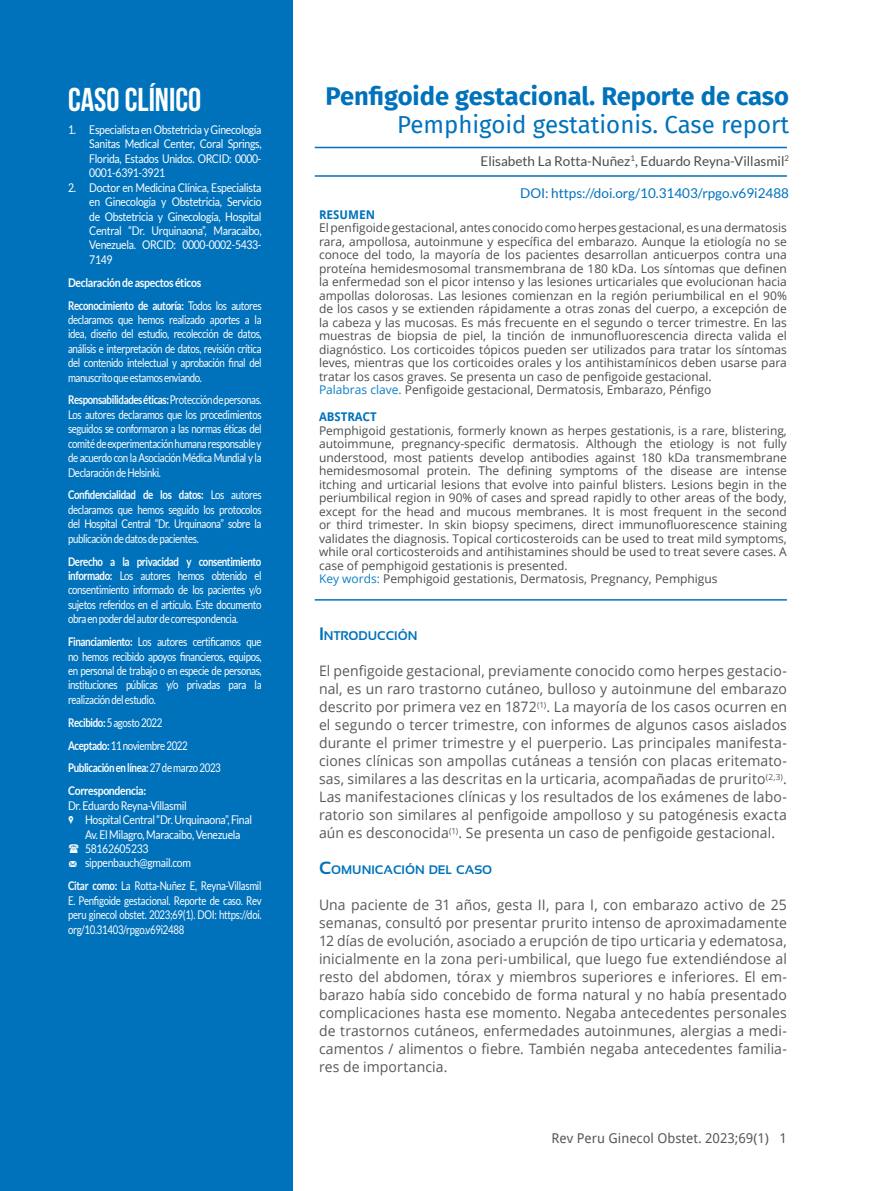
<style>
.page{position:relative;width:872px;height:1191px;background:#fff}
.page>*{position:absolute;margin:0;border:0;box-sizing:border-box;transform-origin:0 0}
.t1{font:700 33px "Bebas Neue";color:#fff}
.t2{font:700 25.5px "Fira Sans";color:#0072bc}
.t3{font:24px "Fira Sans";color:#0072bc}
.t4{font:14.4px/18px "Open Sans";letter-spacing:.01em;color:#57585a;text-align:justify}
.t5{font:13.5px "Lato";color:#4b4c4d}
.t6{font:13.5px "Lato";color:#0072bc}
.t7{font:13.5px "Droid Sans";color:#57585a}
.t8{font:700 12.6px "Sansation";color:#0072bc}
.t9{font:700 12.3px "Sansation";color:#0072bc}
.t10{font:12px/13.5px "Open Sans";color:#4b4c4d;text-align:justify}
.t11{font:12px/14.4px "Lato";letter-spacing:-.04em;color:#fff;text-align:justify;scale:.81 1}
.t12{font:12px/14.4px "Lato";letter-spacing:-.04em;color:#fff;text-align:justify;scale:.87 1}
.t13{font:12px/14.4px "Lato";letter-spacing:-.04em;color:#fff;text-align:justify;scale:.8 1}
.t14{font:700 12px "Lato";letter-spacing:-.03em;color:#fff;scale:.87 1}
.t15{font:700 12px "Lato";letter-spacing:-.03em;color:#fff;scale:.81 1}
.t16{font:700 12px "Droid Sans";color:#0072bc}
.s1{font-weight:700}
.s2{font-weight:400}
.s3{font-family:"Modern Pictograms"}
.s4{color:#0d7ec3}
.s5{font-size:18px}
.s6{font-size:17.7px}
</style>
<div class="page">
<div style="left:0;top:0;width:293px;height:1191px;background:#0072bc"></div>
<hr style="left:315px;top:147px;width:472px;height:1px;background:#0072bc">
<hr style="left:315px;top:175px;width:472px;height:2px;background:#0072bc">
<hr style="left:315px;top:599px;width:472px;height:1px;background:#0072bc">
<p class="t1" style="left:68px;top:82px;width:135px">CASO CLÍNICO</p>
<p class="t12" style="left:89px;top:122px;width:199px;text-indent:-21px">1. Especialista en Obstetricia y Ginecología Sanitas Medical Center, Coral Springs, Florida, Estados Unidos. ORCID: 0000- 0001-6391-3921</p>
<p class="t12" style="left:89px;top:180px;width:199px;text-indent:-21px">2. Doctor en Medicina Clínica, Especialista en Ginecología y Obstetricia, Servicio de Obstetricia y Ginecología, Hospital Central “Dr. Urquinaona”, Maracaibo, Venezuela. ORCID: 0000-0002-5433- 7149</p>
<p class="t14" style="left:68px;top:275px;width:155px">Declaración de aspectos éticos</p>
<p class="t11" style="left:68px;top:298px;width:240px"><span class="s1">Reconocimiento de autoría:</span> Todos los autores declaramos que hemos realizado aportes a la idea, diseño del estudio, recolección de datos, análisis e interpretación de datos, revisión crítica del contenido intelectual y aprobación final del manuscrito que estamos enviando.</p>
<p class="t11" style="left:68px;top:393px;width:240px"><span class="s1">Responsabilidades éticas:</span> Protección de personas.<br>Los autores declaramos que los procedimientos seguidos se conformaron a las normas éticas del comité de experimentación humana responsable y de acuerdo con la Asociación Médica Mundial y la Declaración de Helsinki.</p>
<p class="t11" style="left:68px;top:488px;width:240px"><span class="s1">Confidencialidad de los datos:</span> Los autores declaramos que hemos seguido los protocolos del Hospital Central “Dr. Urquinaona” sobre la publicación de datos de pacientes.</p>
<p class="t11" style="left:68px;top:554px;width:240px"><span class="s1">Derecho a la privacidad y consentimiento informado:</span> Los autores hemos obtenido el consentimiento informado de los pacientes y/o sujetos referidos en el artículo. Este documento obra en poder del autor de correspondencia.</p>
<p class="t11" style="left:68px;top:634px;width:240px"><span class="s1">Financiamiento:</span> Los autores certificamos que no hemos recibido apoyos financieros, equipos, en personal de trabajo o en especie de personas, instituciones públicas y/o privadas para la realización del estudio.</p>
<p class="t11" style="left:68px;top:715px;width:118px"><span class="s1">Recibido:</span> 5 agosto 2022</p>
<p class="t11" style="left:68px;top:738px;width:149px"><span class="s1">Aceptado:</span> 11 noviembre 2022</p>
<p class="t15" style="left:68px;top:761px;width:190px">Publicación en línea: <span class="s2">27 de marzo 2023</span></p>
<p class="t14" style="left:68px;top:784px;width:91px">Correspondencia:</p>
<p class="t12" style="left:68px;top:798px;width:138px">Dr. Eduardo Reyna-Villasmil</p>
<p class="t12" style="left:68px;top:812px;width:213px;text-align:center"><span class="s3">,</span> Hospital Central “Dr. Urquinaona”, Final<br>Av. El Milagro, Maracaibo, Venezuela</p>
<p class="t12" style="left:85px;top:841px;width:74px">58162605233</p>
<p class="t12" style="left:68px;top:855px;width:143px"><span class="s3">m</span> sippenbauch@gmail.com</p>
<p class="t13" style="left:68px;top:878px;width:243px"><span class="s1">Citar como:</span> La Rotta-Nuñez E, Reyna-Villasmil E. Penfigoide gestacional. Reporte de caso. Rev peru ginecol obstet. 2023;69(1). DOI: https://doi. org/10.31403/rpgo.v69i2488</p>
<p class="t2" style="left:326px;top:74px;width:465px">Penfigoide gestacional. Reporte de caso</p>
<p class="t3" style="left:397px;top:107px;width:393px">Pemphigoid gestationis. Case report</p>
<p class="t5" style="left:480px;top:153px;width:310px">Elisabeth La Rotta-Nuñez<sup>1</sup>, Eduardo Reyna-Villasmil<sup>2</sup></p>
<p class="t6" style="left:520px;top:186px;width:270px">DOI: https://doi.org/10.31403/rpgo.v69i2488</p>
<p class="t16" style="left:319px;top:206px;width:58px">RESUMEN</p>
<p class="t10" style="left:319px;top:221px;width:469px">El penfigoide gestacional, antes conocido como herpes gestacional, es una dermatosis rara, ampollosa, autoinmune y específica del embarazo. Aunque la etiología no se conoce del todo, la mayoría de los pacientes desarrollan anticuerpos contra una proteína hemidesmosomal transmembrana de 180 kDa. Los síntomas que definen la enfermedad son el picor intenso y las lesiones urticariales que evolucionan hacia ampollas dolorosas. Las lesiones comienzan en la región periumbilical en el 90% de los casos y se extienden rápidamente a otras zonas del cuerpo, a excepción de la cabeza y las mucosas. Es más frecuente en el segundo o tercer trimestre. En las muestras de biopsia de piel, la tinción de inmunofluorescencia directa valida el diagnóstico. Los corticoides tópicos pueden ser utilizados para tratar los síntomas leves, mientras que los corticoides orales y los antihistamínicos deben usarse para tratar los casos graves. Se presenta un caso de penfigoide gestacional.</p>
<p class="t10" style="left:319px;top:383px;width:394px"><span class="s4">Palabras clave.</span> Penfigoide gestacional, Dermatosis, Embarazo, Pénfigo</p>
<p class="t16" style="left:319px;top:408px;width:59px">ABSTRACT</p>
<p class="t10" style="left:319px;top:423px;width:469px">Pemphigoid gestationis, formerly known as herpes gestationis, is a rare, blistering, autoimmune, pregnancy-specific dermatosis. Although the etiology is not fully understood, most patients develop antibodies against 180 kDa transmembrane hemidesmosomal protein. The defining symptoms of the disease are intense itching and urticarial lesions that evolve into painful blisters. Lesions begin in the periumbilical region in 90% of cases and spread rapidly to other areas of the body, except for the head and mucous membranes. It is most frequent in the second or third trimester. In skin biopsy specimens, direct immunofluorescence staining validates the diagnosis. Topical corticosteroids can be used to treat mild symptoms, while oral corticosteroids and antihistamines should be used to treat severe cases. A case of pemphigoid gestationis is presented.</p>
<p class="t10" style="left:319px;top:572px;width:400px"><span class="s4">Key words:</span> Pemphigoid gestationis, Dermatosis, Pregnancy, Pemphigus</p>
<p class="t8" style="left:319px;top:629px;width:100px"><span class="s5">I</span>NTRODUCCIÓN</p>
<p class="t4" style="left:319px;top:661px;width:469px">El penfigoide gestacional, previamente conocido como herpes gestacio&shy;nal, es un raro trastorno cutáneo, bulloso y autoinmune del embarazo descrito por primera vez en 1872<sup>(1)</sup>. La mayoría de los casos ocurren en el segundo o tercer trimestre, con informes de algunos casos aislados durante el primer trimestre y el puerperio. Las principales manifesta&shy;ciones clínicas son ampollas cutáneas a tensión con placas eritemato&shy;sas, similares a las descritas en la urticaria, acompañadas de prurito<sup>(2,3)</sup>.<br>Las manifestaciones clínicas y los resultados de los exámenes de labo&shy;ratorio son similares al penfigoide ampolloso y su patogénesis exacta aún es desconocida<sup>(1)</sup>. Se presenta un caso de penfigoide gestacional.</p>
<p class="t9" style="left:319px;top:863px;width:175px"><span class="s6">C</span>OMUNICACIÓN DEL CASO</p>
<p class="t4" style="left:319px;top:895px;width:469px">Una paciente de 31 años, gesta II, para I, con embarazo activo de 25 semanas, consultó por presentar prurito intenso de aproximadamente 12 días de evolución, asociado a erupción de tipo urticaria y edematosa, inicialmente en la zona peri-umbilical, que luego fue extendiéndose al resto del abdomen, tórax y miembros superiores e inferiores. El em&shy;barazo había sido concebido de forma natural y no había presentado complicaciones hasta ese momento. Negaba antecedentes personales de trastornos cutáneos, enfermedades autoinmunes, alergias a medi&shy;camentos / alimentos o fiebre. También negaba antecedentes familia&shy;res de importancia.</p>
<p class="t7" style="left:551px;top:1128px;width:237px">Rev Peru Ginecol Obstet. 2023;69(1) 1</p>
</div>
